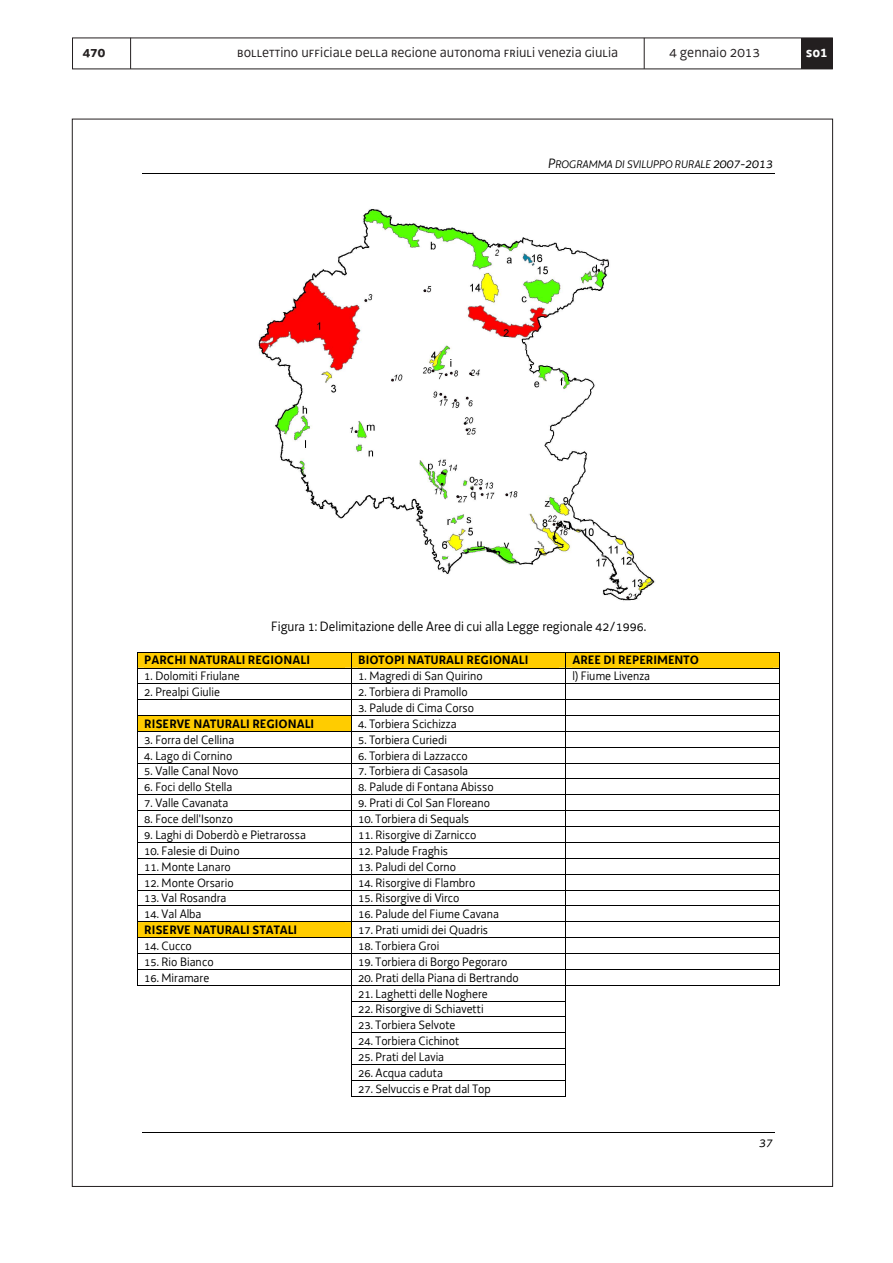
<style>
.page{position:relative;width:893px;height:1263px;background:#fff}
.page>*{position:absolute;margin:0;border:0;box-sizing:border-box;transform-origin:0 0}
.t1{font:15px "Decima UNI";color:#231f20}
.t2{font:15px "Decima WE";color:#231f20}
.t3{font:700 15px "Decima WE";color:#231f20}
.t4{font:700 15px "Decima WE";color:#fff}
.t5{font:13.95px "Decima WE Rg";color:#000}
.t6{font:italic 13.95px "Decima WE Rg";color:#000}
.t7{font:12.6px "Decima WE Rg";color:#000}
.t8{font:700 12.6px "Decima WE Rg";color:#000}
.t9{font:italic 11.4px "Decima WE Rg";color:#000}
.s1{font-size:13.95px}
</style>
<div class="page">
<hr style="left:130px;top:38px;width:1px;height:31px;background:#231f20">
<hr style="left:644px;top:38px;width:1px;height:31px;background:#231f20">
<div style="left:801px;top:38px;width:31px;height:31px;background:#231f20"></div>
<hr style="left:142px;top:173px;width:633px;height:1px;background:#000">
<hr style="left:142px;top:1132px;width:633px;height:1px;background:#000">
<img style="left:258px;top:209px;width:397px;height:392px">
<svg style="left:137px;top:652px;width:643px;height:445px"></svg>
<p class="t3" style="left:83px;top:43px;width:24px">470</p>
<p class="t1" style="left:237px;top:43px;width:382px">bollettino ufficiale della regione autonoma friuli venezia giulia</p>
<p class="t2" style="left:669px;top:43px;width:92px">4 gennaio 2013</p>
<p class="t4" style="left:806px;top:43px;width:24px">so1</p>
<p class="t9" style="left:548px;top:157px;width:226px"><span class="s1">P</span>ROGRAMMA DI SVILUPPO RURALE <span class="s1">2007-2013</span></p>
<p class="t5" style="left:271px;top:619px;width:377px">Figura 1: Delimitazione delle Aree di cui alla Legge regionale 42/1996.</p>
<p class="t8" style="left:144px;top:652px;width:167px">PARCHI NATURALI REGIONALI</p>
<p class="t8" style="left:358px;top:652px;width:172px">BIOTOPI NATURALI REGIONALI</p>
<p class="t8" style="left:572px;top:652px;width:128px">AREE DI REPERIMENTO</p>
<p class="t7" style="left:144px;top:669px;width:97px">1. Dolomiti Friulane</p>
<p class="t7" style="left:358px;top:669px;width:126px">1. Magredi di San Quirino</p>
<p class="t7" style="left:572px;top:669px;width:79px">l) Fiume Livenza</p>
<p class="t7" style="left:144px;top:685px;width:77px">2. Prealpi Giulie</p>
<p class="t7" style="left:358px;top:685px;width:111px">2. Torbiera di Pramollo</p>
<p class="t7" style="left:358px;top:700px;width:117px">3. Palude di Cima Corso</p>
<p class="t8" style="left:144px;top:716px;width:172px">RISERVE NATURALI REGIONALI</p>
<p class="t7" style="left:358px;top:716px;width:100px">4. Torbiera Scichizza</p>
<p class="t7" style="left:144px;top:732px;width:92px">3. Forra del Cellina</p>
<p class="t7" style="left:358px;top:732px;width:90px">5. Torbiera Curiedi</p>
<p class="t7" style="left:144px;top:748px;width:90px">4. Lago di Cornino</p>
<p class="t7" style="left:358px;top:748px;width:111px">6. Torbiera di Lazzacco</p>
<p class="t7" style="left:144px;top:764px;width:96px">5. Valle Canal Novo</p>
<p class="t7" style="left:358px;top:764px;width:111px">7. Torbiera di Casasola</p>
<p class="t7" style="left:144px;top:780px;width:90px">6. Foci dello Stella</p>
<p class="t7" style="left:358px;top:780px;width:137px">8. Palude di Fontana Abisso</p>
<p class="t7" style="left:144px;top:796px;width:86px">7. Valle Cavanata</p>
<p class="t7" style="left:358px;top:796px;width:133px">9. Prati di Col San Floreano</p>
<p class="t7" style="left:144px;top:811px;width:90px">8. Foce dell'Isonzo</p>
<p class="t7" style="left:358px;top:811px;width:112px">10. Torbiera di Sequals</p>
<p class="t7" style="left:144px;top:827px;width:163px">9. Laghi di Doberdò e Pietrarossa</p>
<p class="t7" style="left:358px;top:827px;width:120px">11. Risorgive di Zarnicco</p>
<p class="t7" style="left:144px;top:843px;width:97px">10. Falesie di Duino</p>
<p class="t7" style="left:358px;top:843px;width:91px">12. Palude Fraghis</p>
<p class="t7" style="left:144px;top:859px;width:88px">11. Monte Lanaro</p>
<p class="t7" style="left:358px;top:859px;width:99px">13. Paludi del Corno</p>
<p class="t7" style="left:144px;top:875px;width:91px">12. Monte Orsario</p>
<p class="t7" style="left:358px;top:875px;width:119px">14. Risorgive di Flambro</p>
<p class="t7" style="left:144px;top:891px;width:84px">13. Val Rosandra</p>
<p class="t7" style="left:358px;top:891px;width:103px">15. Risorgive di Virco</p>
<p class="t7" style="left:144px;top:906px;width:59px">14. Val Alba</p>
<p class="t7" style="left:358px;top:906px;width:142px">16. Palude del Fiume Cavana</p>
<p class="t8" style="left:144px;top:922px;width:155px">RISERVE NATURALI STATALI</p>
<p class="t7" style="left:358px;top:922px;width:131px">17. Prati umidi dei Quadris</p>
<p class="t7" style="left:144px;top:938px;width:49px">14. Cucco</p>
<p class="t7" style="left:358px;top:938px;width:83px">18. Torbiera Groi</p>
<p class="t7" style="left:144px;top:954px;width:71px">15. Rio Bianco</p>
<p class="t7" style="left:358px;top:954px;width:151px">19. Torbiera di Borgo Pegoraro</p>
<p class="t7" style="left:144px;top:970px;width:67px">16. Miramare</p>
<p class="t7" style="left:358px;top:970px;width:162px">20. Prati della Piana di Bertrando</p>
<p class="t7" style="left:358px;top:986px;width:131px">21. Laghetti delle Noghere</p>
<p class="t7" style="left:358px;top:1002px;width:127px">22. Risorgive di Schiavetti</p>
<p class="t7" style="left:358px;top:1017px;width:99px">23. Torbiera Selvote</p>
<p class="t7" style="left:358px;top:1033px;width:103px">24. Torbiera Cichinot</p>
<p class="t7" style="left:358px;top:1049px;width:87px">25. Prati del Lavia</p>
<p class="t7" style="left:358px;top:1065px;width:86px">26. Acqua caduta</p>
<p class="t7" style="left:358px;top:1081px;width:134px">27. Selvuccis e Prat dal Top</p>
<p class="t6" style="left:759px;top:1133px;width:15px">37</p>
</div>
